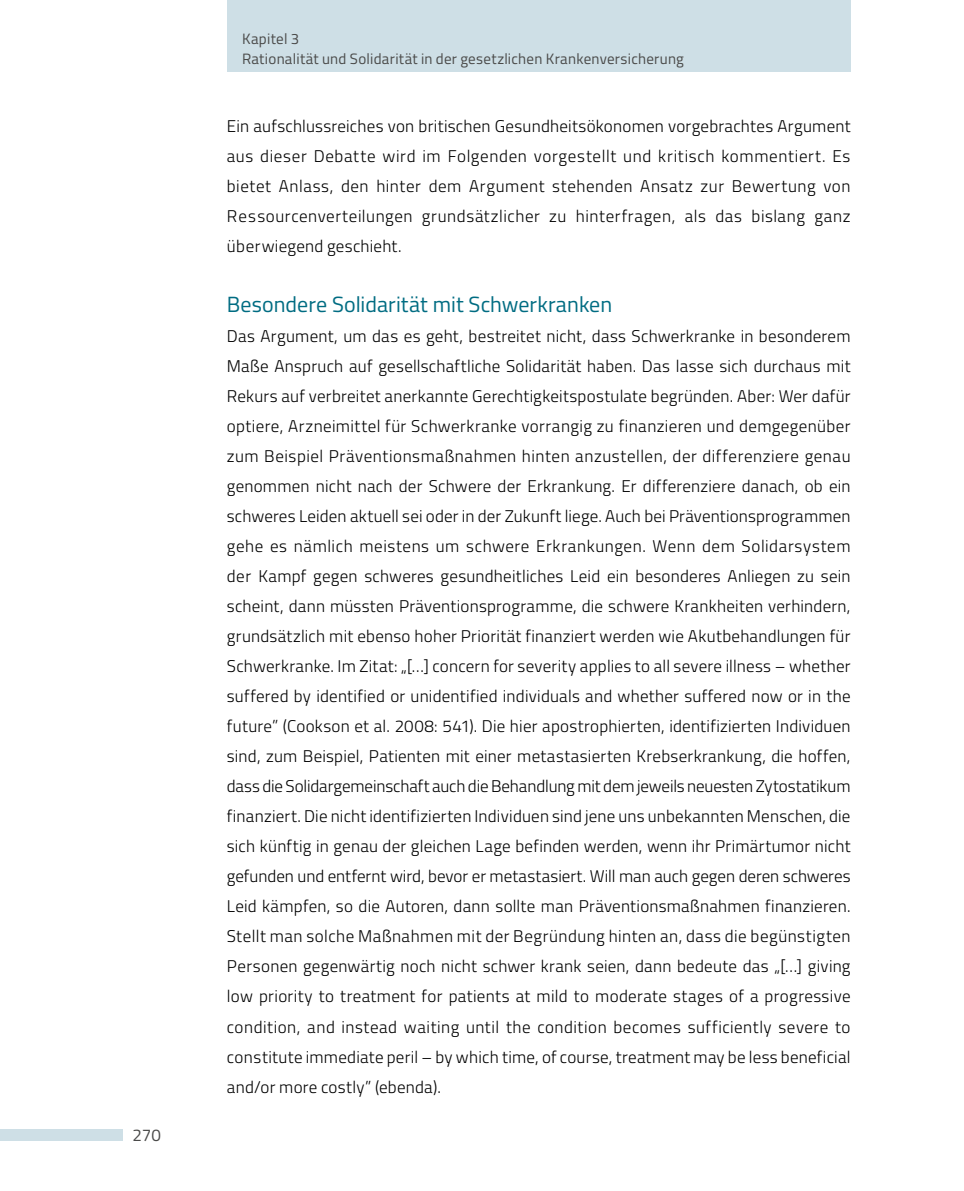
<style>
.page{position:relative;width:964px;height:1191px;background:#fff}
.page>*{position:absolute;margin:0;border:0;box-sizing:border-box;transform-origin:0 0}
.t1{font:22px "Titillium";color:#006c82}
.t2{font:300 17px/30px "Titillium";letter-spacing:.015em;color:#000;text-align:justify}
.t3{font:17px "Titillium";color:#4a4a49}
.t4{font:15px/20px "Titillium";letter-spacing:.015em;color:#4a4a49}
</style>
<div class="page">
<div style="left:227px;top:0;width:623px;height:71px;background:#cedfe6"></div>
<div style="left:0;top:1129px;width:123px;height:11px;background:#cedfe6"></div>
<p class="t3" style="left:133px;top:1122px;width:30px">270</p>
<p class="t4" style="left:242px;top:28px;width:443px">Kapitel 3<br>Rationalität und Solidarität in der gesetzlichen Krankenversicherung</p>
<p class="t2" style="left:227px;top:110px;width:625px">Ein aufschlussreiches von britischen Gesundheitsökonomen vorgebrachtes Argument aus dieser Debatte wird im Folgenden vorgestellt und kritisch kommentiert. Es bietet Anlass, den hinter dem Argument stehenden Ansatz zur Bewertung von Ressourcenverteilungen grundsätzlicher zu hinterfragen, als das bislang ganz überwiegend geschieht.</p>
<p class="t1" style="left:227px;top:288px;width:387px">Besondere Solidarität mit Schwerkranken</p>
<p class="t2" style="left:227px;top:320px;width:625px">Das Argument, um das es geht, bestreitet nicht, dass Schwerkranke in besonderem Maße Anspruch auf gesellschaftliche Solidarität haben. Das lasse sich durchaus mit Rekurs auf verbreitet anerkannte Gerechtigkeitspostulate begründen. Aber: Wer dafür optiere, Arzneimittel für Schwerkranke vorrangig zu finanzieren und demgegenüber zum Beispiel Präventionsmaßnahmen hinten anzustellen, der differenziere genau genommen nicht nach der Schwere der Erkrankung. Er differenziere danach, ob ein schweres Leiden aktuell sei oder in der Zukunft liege. Auch bei Präventionsprogrammen gehe es nämlich meistens um schwere Erkrankungen. Wenn dem Solidarsystem der Kampf gegen schweres gesundheitliches Leid ein besonderes Anliegen zu sein scheint, dann müssten Präventionsprogramme, die schwere Krankheiten verhindern, grundsätzlich mit ebenso hoher Priorität finanziert werden wie Akutbehandlungen für Schwerkranke. Im Zitat: „[…] concern for severity applies to all severe illness – whether suffered by identified or unidentified individuals and whether suffered now or in the future” (Cookson et al. 2008: 541). Die hier apostrophierten, identifizierten Individuen sind, zum Beispiel, Patienten mit einer metastasierten Krebserkrankung, die hoffen, dass die Solidargemeinschaft auch die Behandlung mit dem jeweils neuesten Zytostatikum finanziert. Die nicht identifizierten Individuen sind jene uns unbekannten Menschen, die sich künftig in genau der gleichen Lage befinden werden, wenn ihr Primärtumor nicht gefunden und entfernt wird, bevor er metastasiert. Will man auch gegen deren schweres Leid kämpfen, so die Autoren, dann sollte man Präventionsmaßnahmen finanzieren.<br>Stellt man solche Maßnahmen mit der Begründung hinten an, dass die begünstigten Personen gegenwärtig noch nicht schwer krank seien, dann bedeute das „[…] giving low priority to treatment for patients at mild to moderate stages of a progressive condition, and instead waiting until the condition becomes sufficiently severe to constitute immediate peril – by which time, of course, treatment may be less beneficial and/or more costly” (ebenda).</p>
</div>
